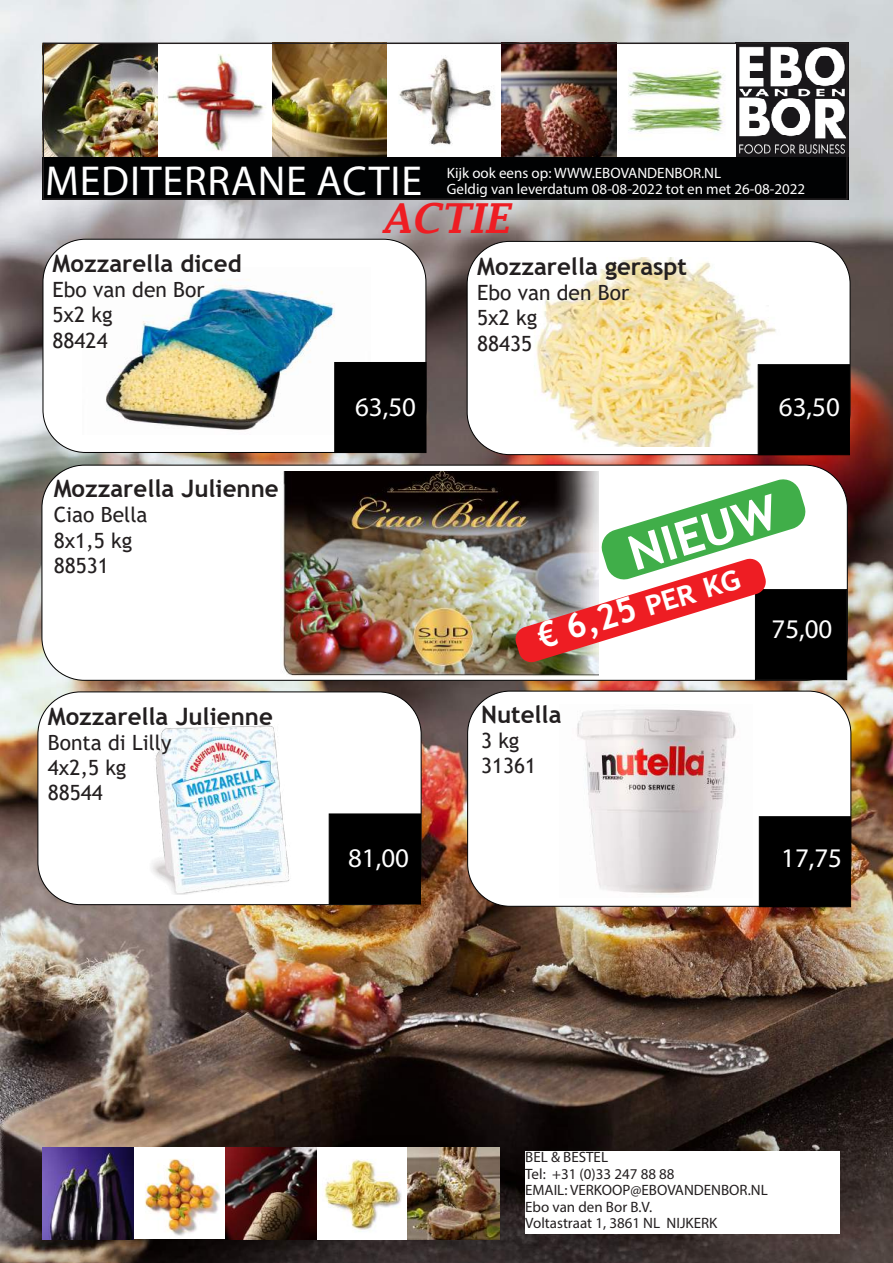
<style>
.page{position:relative;width:893px;height:1263px;background:#fff}
.page>*{position:absolute;margin:0;border:0;box-sizing:border-box;transform-origin:0 0}
.t1{font:700 61.05px "Trebuchet MS";color:#fff}
.t2{font:42px "Myriad Pro";letter-spacing:.02em;color:#fff}
.t3{font:italic 600 40.5px "Lucida Fax";color:#ee1d23}
.t4{font:700 35.1px "Trebuchet MS";color:#fff}
.t5{font:27px "Myriad Pro";color:#fff}
.t6{font:25.65px "Myriad Pro";color:#fff}
.t7{font:700 24px "Trebuchet MS";color:#231f20}
.t8{font:21px/25.2px "Trebuchet MS";color:#231f20}
.t9{font:15px/16.5px "Myriad Pro";color:#231f20}
.t10{font:15px "Myriad Pro";color:#fff}
</style>
<div class="page">
<img style="left:0;top:0;width:893px;height:1263px">
<div style="left:43px;top:239px;width:383px;height:213px;background:#fff;border-radius:43px"></div>
<img style="left:46px;top:43px;width:803px;height:114px">
<img style="left:42px;top:1148px;width:457px;height:91px">
<div style="left:43px;top:157px;width:806px;height:43px;background:#010203"></div>
<div style="left:43px;top:43px;width:805px;height:157px;border:2px solid #231f20"></div>
<div style="left:525px;top:1151px;width:315px;height:83px;background:#fff"></div>
<div style="left:42px;top:465px;width:805px;height:215px;background:#fff;border-radius:43px"></div>
<div style="left:467px;top:241px;width:383px;height:214px;background:#fff;border-radius:43px"></div>
<div style="left:468px;top:691px;width:383px;height:215px;background:#fff;border-radius:43px"></div>
<div style="left:755px;top:589px;width:92px;height:91px;background:#000;border:1px solid #000"></div>
<div style="left:38px;top:692px;width:383px;height:213px;background:#fff;border-radius:43px"></div>
<div style="left:37px;top:691px;width:385px;height:214px;border:1px solid #000;border-radius:43px"></div>
<div style="left:759px;top:816px;width:92px;height:91px;background:#000;border:1px solid #000"></div>
<img style="left:106px;top:279px;width:229px;height:151px">
<div style="left:334px;top:362px;width:92px;height:91px;background:#000;border:1px solid #000"></div>
<img style="left:535px;top:257px;width:241px;height:189px">
<div style="left:758px;top:364px;width:92px;height:91px;background:#000;border:1px solid #000"></div>
<img style="left:152px;top:725px;width:138px;height:170px">
<div style="left:329px;top:814px;width:92px;height:90px;background:#000;border:1px solid #000"></div>
<img style="left:577px;top:709px;width:159px;height:185px">
<img style="left:281px;top:471px;width:318px;height:205px">
<svg style="left:514px;top:477px;width:293px;height:187px"></svg>
<h2 class="t2" style="left:45px;top:155px;width:379px">MEDITERRANE ACTIE</h2>
<p class="t10" style="left:447px;top:164px;width:276px">Kijk ook eens op: WWW.EBOVANDENBOR.NL</p>
<p class="t10" style="left:447px;top:180px;width:360px">Geldig van leverdatum 08-08-2022 tot en met 26-08-2022</p>
<h3 class="t7" style="left:53px;top:248px;width:190px">Mozzarella diced</h3>
<h3 class="t8" style="left:53px;top:277px;width:153px">Ebo van den Bor<br>5x2 kg<br>88424</h3>
<h3 class="t7" style="left:54px;top:474px;width:226px">Mozzarella Julienne</h3>
<h3 class="t8" style="left:54px;top:502px;width:95px">Ciao Bella<br>8x1,5 kg<br>88531</h3>
<h3 class="t7" style="left:48px;top:701px;width:226px">Mozzarella Julienne</h3>
<h3 class="t8" style="left:48px;top:730px;width:125px">Bonta di Lilly<br>4x2,5 kg<br>88544</h3>
<h3 class="t3" style="left:382px;top:195px;width:129px">ACTIE</h3>
<h3 class="t5" style="left:355px;top:390px;width:62px">63,50</h3>
<h3 class="t6" style="left:364px;top:834px;width:46px">5,40</h3>
<h3 class="t5" style="left:348px;top:841px;width:62px">81,00</h3>
<h3 class="t7" style="left:477px;top:251px;width:211px">Mozzarella geraspt</h3>
<h3 class="t8" style="left:477px;top:280px;width:153px">Ebo van den Bor<br>5x2 kg<br>88435</h3>
<h3 class="t5" style="left:779px;top:390px;width:62px">63,50</h3>
<h1 class="t1" style="left:617px;top:514px;width:155px;rotate:-17deg">NIEUW</h1>
<h3 class="t4" style="left:531px;top:616px;width:212px;rotate:-17deg">€ 6,25 per kg</h3>
<h3 class="t5" style="left:782px;top:611px;width:62px">10, 0</h3>
<h3 class="t5" style="left:771px;top:613px;width:62px">75,00</h3>
<h3 class="t7" style="left:481px;top:699px;width:82px">Nutella</h3>
<h3 class="t8" style="left:481px;top:728px;width:57px">3 kg<br>31361</h3>
<h3 class="t5" style="left:781px;top:841px;width:62px">17,75</h3>
<p class="t9" style="left:525px;top:1149px;width:244px">BEL &amp; BESTEL<br>Tel: +31 (0)33 247 88 88<br>EMAIL: VERKOOP@EBOVANDENBOR.NL<br>Ebo van den Bor B.V.<br>Voltastraat 1, 3861 NL NIJKERK</p>
</div>
